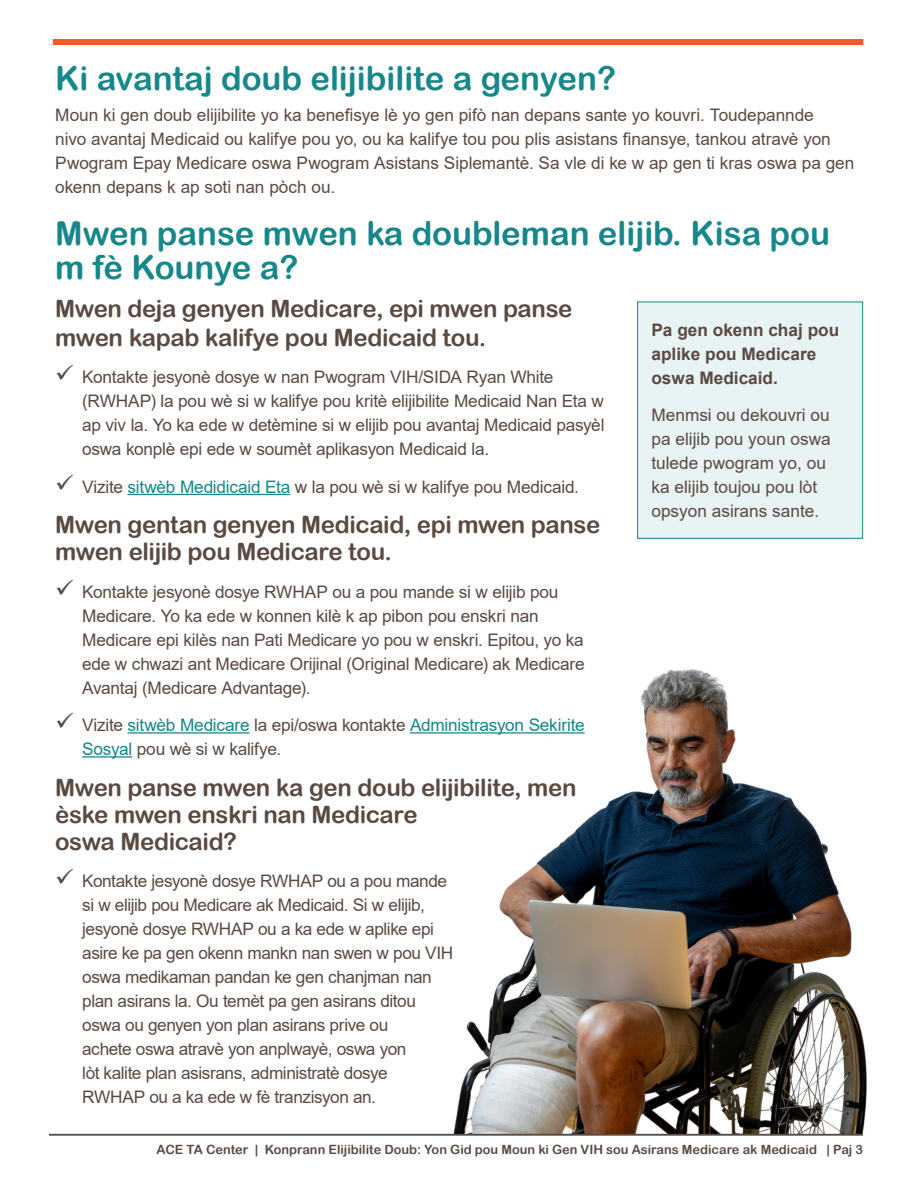
<style>
.page{position:relative;width:918px;height:1188px;background:#fff}
.page>*{position:absolute;margin:0;border:0;box-sizing:border-box;transform-origin:0 0}
.t1{font:33px/34.5px "Arial Rounded MT Bold";color:#16878a}
.t2{font:24px/27px "Arial Rounded MT Bold";letter-spacing:-.015em;color:#5a4a42}
.t3{font:17.25px/24px "Arial";letter-spacing:-.015em;color:#5a4a42}
.t4{font:17.25px/24px "Arial";letter-spacing:-.015em;color:#16878a}
.t5{font:700 17.25px/24px "Arial";color:#5a4a42}
.t6{font:12.75px "Arial Rounded MT Bold";color:#5a4a42}
.s1{color:#16878a}
.s2{color:#5a4a42}
</style>
<div class="page">
<hr style="left:128px;top:494px;width:162px;height:1px;background:#16878a">
<hr style="left:128px;top:732px;width:122px;height:2px;background:#16878a">
<hr style="left:82px;top:756px;width:50px;height:2px;background:#16878a">
<div style="left:638px;top:302px;width:225px;height:236px;background:#e8f3f3"></div>
<div style="left:637px;top:302px;width:226px;height:237px;border:1px solid #16878a"></div>
<img style="left:444px;top:669px;width:423px;height:465px">
<hr style="left:49px;top:1134px;width:814px;height:2px;background:#5a4a42">
<div style="left:53px;top:39px;width:810px;height:6px;background:#f1592a"></div>
<hr style="left:410px;top:732px;width:175px;height:2px;background:#16878a">
<h2 class="t1" style="left:55px;top:60px;width:562px">Ki avantaj doub elijibilite a genyen?</h2>
<p class="t3" style="left:55px;top:103px;width:801px">Moun ki gen doub elijibilite yo ka benefisye lè yo gen pifò nan depans sante yo kouvri. Toudepannde<br>nivo avantaj Medicaid ou kalifye pou yo, ou ka kalifye tou pou plis asistans finansye, tankou atravè yon Pwogram Epay Medicare oswa Pwogram Asistans Siplemantè. Sa vle di ke w ap gen ti kras oswa pa gen okenn depans k ap soti nan pòch ou.</p>
<h2 class="t1" style="left:55px;top:215px;width:776px">Mwen panse mwen ka doubleman elijib. Kisa pou m fè Kounye a?</h2>
<h3 class="t2" style="left:55px;top:294px;width:519px;line-height:28.5px">Mwen deja genyen Medicare, epi mwen panse mwen kapab kalifye pou Medicaid tou.</h3>
<p class="t3" style="left:82px;top:365px;width:524px;text-indent:-27px">✔ Kontakte jesyonè dosye w nan Pwogram VIH/SIDA Ryan White (RWHAP) la pou wè si w kalifye pou kritè elijibilite Medicaid Nan Eta w ap viv la. Yo ka ede w detèmine si w elijib pou avantaj Medicaid pasyèl oswa konplè epi ede w soumèt aplikasyon Medicaid la.</p>
<p class="t3" style="left:55px;top:474px;width:525px">✔ Vizite <span class="s1">sitwèb Medidicaid Eta</span> w la pou wè si w kalifye pou Medicaid.</p>
<p class="t5" style="left:651px;top:318px;width:189px">Pa gen okenn chaj pou aplike pou Medicare oswa Medicaid.</p>
<p class="t3" style="left:651px;top:403px;width:181px">Menmsi ou dekouvri ou pa elijib pou youn oswa tulede pwogram yo, ou ka elijib toujou pou lòt opsyon asirans sante.</p>
<h3 class="t2" style="left:55px;top:511px;width:547px">Mwen gentan genyen Medicaid, epi mwen panse mwen elijib pou Medicare tou.</h3>
<p class="t3" style="left:82px;top:579px;width:504px;text-indent:-27px">✔ Kontakte jesyonè dosye RWHAP ou a pou mande si w elijib pou Medicare. Yo ka ede w konnen kilè k ap pibon pou enskri nan Medicare epi kilès nan Pati Medicare yo pou w enskri. Epitou, yo ka ede w chwazi ant Medicare Orijinal (Original Medicare) ak Medicare Avantaj (Medicare Advantage).</p>
<p class="t4" style="left:82px;top:713px;width:504px;text-indent:-27px"><span class="s2">✔ Vizite</span> sitwèb Medicare <span class="s2">la epi/oswa kontakte</span> Administrasyon Sekirite<br>Sosyal <span class="s2">pou wè si w kalifye.</span></p>
<h3 class="t2" style="left:55px;top:773px;width:523px">Mwen panse mwen ka gen doub elijibilite, men èske mwen enskri nan Medicare<br>oswa Medicaid?</h3>
<p class="t3" style="left:82px;top:869px;width:373px;text-indent:-27px">✔ Kontakte jesyonè dosye RWHAP ou a pou mande si w elijib pou Medicare ak Medicaid. Si w elijib, jesyonè dosye RWHAP ou a ka ede w aplike epi asire ke pa gen okenn mankn nan swen w pou VIH oswa medikaman pandan ke gen chanjman nan plan asirans la. Ou temèt pa gen asirans ditou oswa ou genyen yon plan asirans prive ou<br>achete oswa atravè yon anplwayè, oswa yon<br>lòt kalite plan asisrans, administratè dosye RWHAP ou a ka ede w fè tranzisyon an.</p>
<p class="t6" style="left:157px;top:1142px;width:708px">ACE TA Center | Konprann Elijibilite Doub: Yon Gid pou Moun ki Gen VIH sou Asirans Medicare ak Medicaid | Paj 3</p>
</div>
